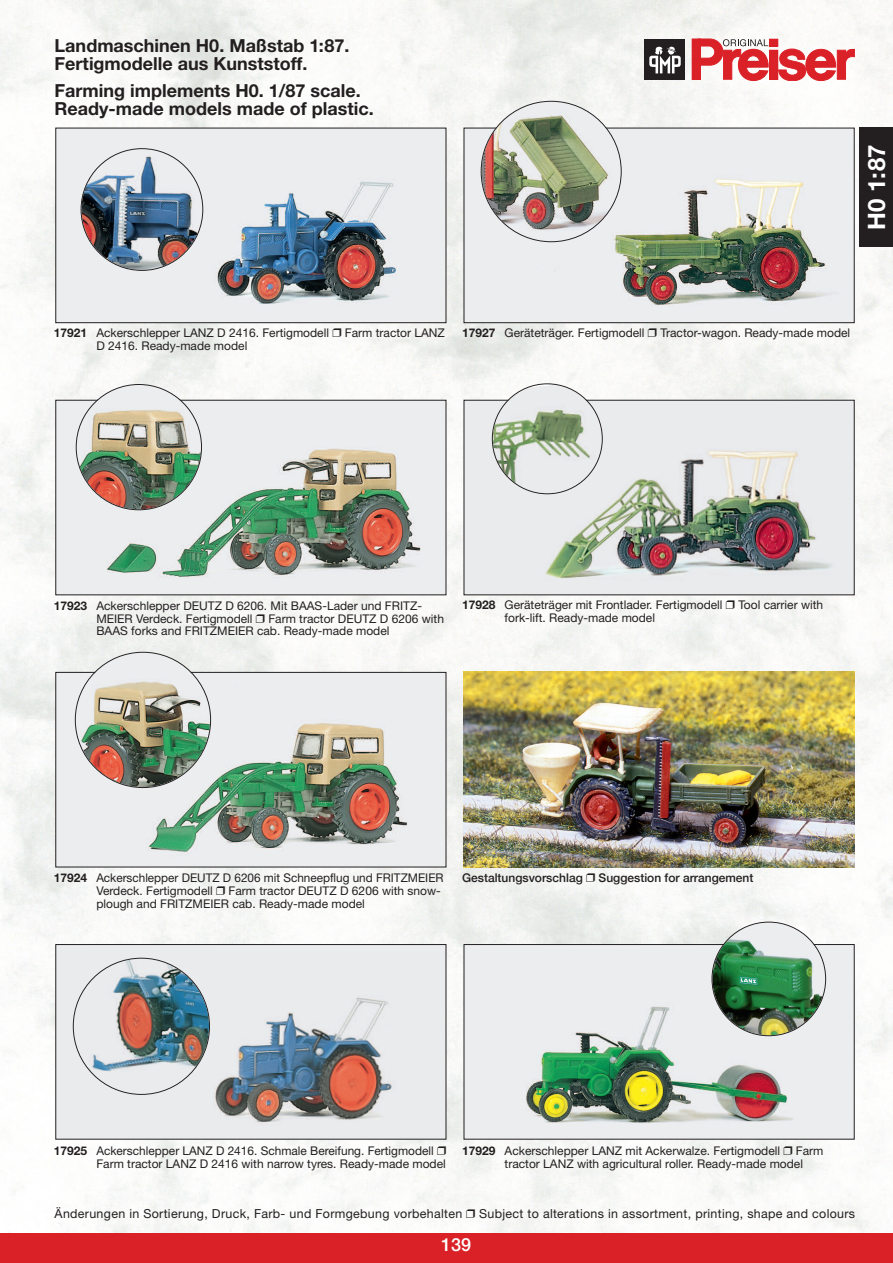
<style>
.page{position:relative;width:893px;height:1263px;background:#fff}
.page>*{position:absolute;margin:0;border:0;box-sizing:border-box;transform-origin:0 0}
.t1{font:700 24px "Helvetica Neue";color:#fff}
.t2{font:700 18px/18px "Helvetica Neue";color:#231f20}
.t3{font:500 18px "Helvetica Neue";color:#fff}
.t4{font:12.45px "Helvetica Neue";letter-spacing:.025em;color:#231f20}
.t5{font:12px/12.8px "Helvetica Neue";color:#231f20}
.t6{font:500 12px "Helvetica Neue";color:#231f20}
.s1{font-weight:700}
.s2{font-family:"Monotype Sorts"}
.s3{font-family:"Monotype Sorts";font-weight:400}
.s4{font-family:"Monotype Sorts";font-size:12px}
</style>
<div class="page">
<img style="left:1px;top:0;width:892px;height:1233px">
<div style="left:0;top:1233px;width:893px;height:30px;background:#da2128"></div>
<div style="left:692px;top:39px;width:8px;height:40px;background:#db2128"></div>
<div style="left:769px;top:50px;width:9px;height:29px;background:#db2128"></div>
<div style="left:769px;top:39px;width:9px;height:7px;background:#db2128"></div>
<svg style="left:778px;top:49px;width:77px;height:32px"></svg>
<div style="left:645px;top:39px;width:40px;height:40px;background:#231f20"></div>
<svg style="left:649px;top:46px;width:32px;height:27px"></svg>
<svg style="left:698px;top:39px;width:70px;height:42px"></svg>
<div style="left:859px;top:128px;width:34px;height:119px;background:#231f20"></div>
<img style="left:57px;top:130px;width:387px;height:191px">
<div style="left:55px;top:128px;width:391px;height:195px;border:1px solid #231f20"></div>
<img style="left:57px;top:402px;width:387px;height:191px">
<div style="left:55px;top:400px;width:391px;height:195px;border:1px solid #231f20"></div>
<img style="left:57px;top:674px;width:387px;height:191px">
<div style="left:55px;top:672px;width:391px;height:195px;border:1px solid #231f20"></div>
<img style="left:463px;top:672px;width:392px;height:195px">
<img style="left:57px;top:949px;width:387px;height:189px">
<div style="left:55px;top:944px;width:391px;height:196px;border:1px solid #231f20"></div>
<img style="left:465px;top:130px;width:388px;height:191px">
<div style="left:463px;top:128px;width:392px;height:195px;border:1px solid #231f20"></div>
<img style="left:465px;top:402px;width:388px;height:191px">
<div style="left:463px;top:400px;width:392px;height:195px;border:1px solid #231f20"></div>
<img style="left:81px;top:148px;width:122px;height:123px">
<img style="left:73px;top:958px;width:137px;height:137px">
<img style="left:481px;top:101px;width:141px;height:141px">
<svg style="left:492px;top:383px;width:111px;height:111px;background:#cbd2c9"></svg>
<img style="left:76px;top:384px;width:126px;height:126px">
<img style="left:75px;top:652px;width:136px;height:136px">
<img style="left:465px;top:946px;width:388px;height:192px">
<div style="left:463px;top:944px;width:392px;height:196px;border:1px solid #231f20"></div>
<img style="left:711px;top:921px;width:115px;height:115px">
<h2 class="t2" style="left:55px;top:38px;width:296px">Landmaschinen H0. Maßstab 1:87.<br>Fertigmodelle aus Kunststoff.</h2>
<h2 class="t2" style="left:55px;top:83px;width:321px">Farming implements H0. 1/87 scale.<br>Ready-made models made of plastic.</h2>
<h1 class="t1" style="left:868px;top:230px;width:87px;rotate:-90deg">H0 1:87</h1>
<p class="t5" style="left:96px;top:328px;width:350px;text-indent:-43px"><span class="s1">17921</span> Ackerschlepper LANZ D 2416. Fertigmodell <span class="s2">R</span> Farm tractor LANZ<br>D 2416. Ready-made model</p>
<p class="t5" style="left:462px;top:328px;width:390px"><span class="s1">17927</span> Geräteträger. Fertigmodell <span class="s2">R</span> Tractor-wagon. Ready-made model</p>
<p class="t5" style="left:96px;top:600px;width:349px;text-indent:-43px"><span class="s1">17923</span> Ackerschlepper DEUTZ D 6206. Mit BAAS-Lader und FRITZ-<br>MEIER Verdeck. Fertigmodell <span class="s2">R</span> Farm tractor DEUTZ D 6206 with<br>BAAS forks and FRITZMEIER cab. Ready-made model</p>
<p class="t5" style="left:505px;top:600px;width:320px;text-indent:-43px"><span class="s1">17928</span> Geräteträger mit Frontlader. Fertigmodell <span class="s2">R</span> Tool carrier with fork-lift. Ready-made model</p>
<p class="t5" style="left:96px;top:872px;width:349px;text-indent:-43px"><span class="s1">17924</span> Ackerschlepper DEUTZ D 6206 mit Schneepflug und FRITZMEIER<br>Verdeck. Fertigmodell <span class="s2">R</span> Farm tractor DEUTZ D 6206 with snow&shy;plough and FRITZMEIER cab. Ready-made model</p>
<p class="t6" style="left:462px;top:870px;width:293px">Gestaltungsvorschlag <span class="s3">R</span> Suggestion for arrangement</p>
<p class="t5" style="left:54px;top:1146px;width:394px;text-align:right"><span class="s1">17925</span> Ackerschlepper LANZ D 2416. Schmale Bereifung. Fertigmodell <span class="s2">R<br></span>Farm tractor LANZ D 2416 with narrow tyres. Ready-made model</p>
<p class="t5" style="left:505px;top:1146px;width:320px;text-indent:-43px"><span class="s1">17929</span> Ackerschlepper LANZ mit Ackerwalze. Fertigmodell <span class="s2">R</span> Farm tractor LANZ with agricultural roller. Ready-made model</p>
<p class="t4" style="left:55px;top:1209px;width:802px">Änderungen in Sortierung, Druck, Farb- und Formgebung vorbehalten <span class="s4">R</span> Subject to alterations in assortment, printing, shape and colours</p>
<h2 class="t3" style="left:441px;top:1233px;width:32px">139</h2>
</div>
